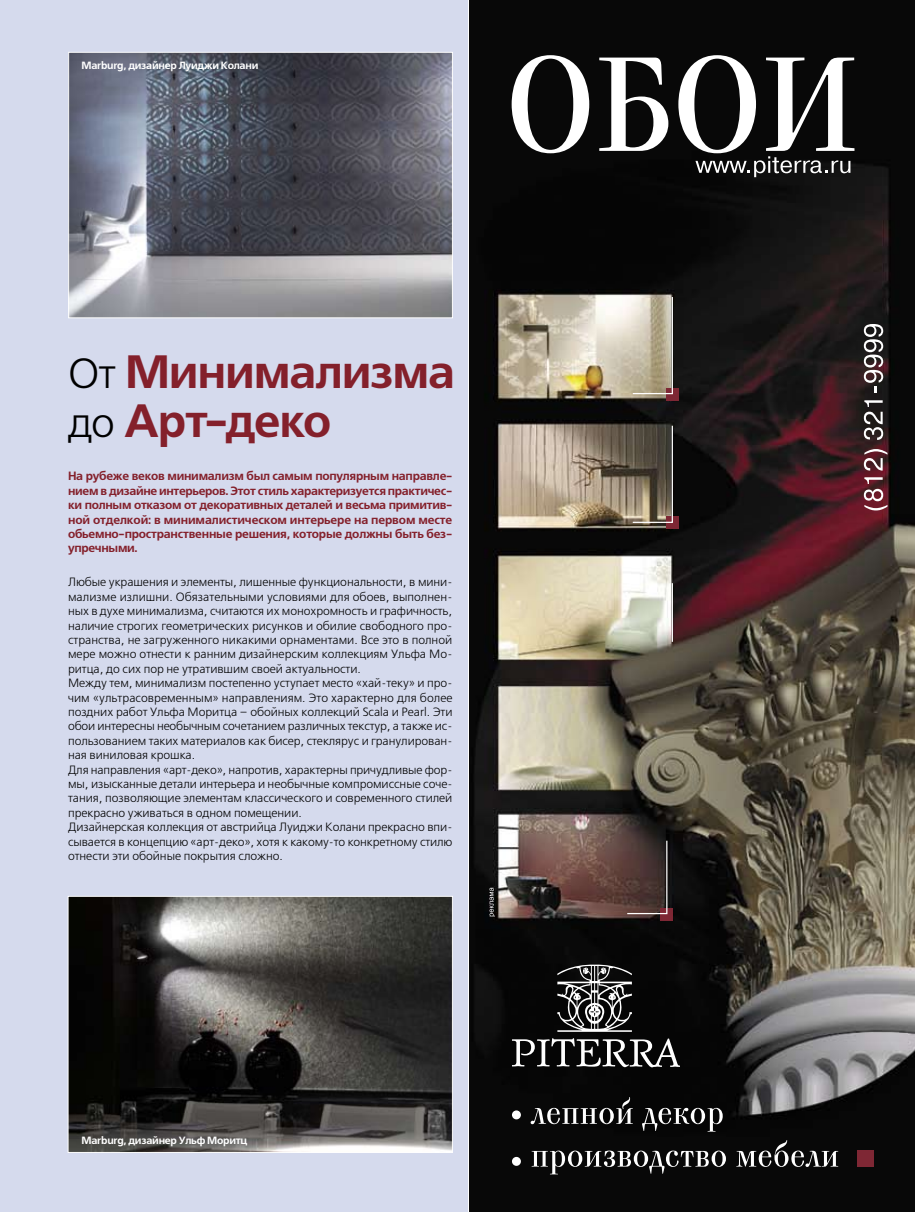
<style>
.page{position:relative;width:915px;height:1212px;background:#fff}
.page>*{position:absolute;margin:0;border:0;box-sizing:border-box;transform-origin:0 0}
.t1{font:700 46.65px/48.2px "Free Set C";letter-spacing:-.025em;color:#84202b}
.t2{font:12px/14.4px "Free Set C";letter-spacing:-.005em;color:#000}
.t3{font:700 12px/14.4px "Free Set C";letter-spacing:-.02em;color:#84202b;text-align:justify}
.t4{font:700 10.5px "Free Set C";letter-spacing:-.025em;color:#fff}
.s1{font-weight:400;font-size:42.15px;color:#000}
</style>
<div class="page">
<div style="left:0;top:0;width:617px;height:1212px;background:#d5daed"></div>
<svg style="left:468px;top:0;width:446px;height:1212px;background:#453f3a"></svg>
<img style="left:70px;top:898px;width:380px;height:253px">
<div style="left:68px;top:896px;width:384px;height:257px;border:1px solid #fff"></div>
<img style="left:70px;top:54px;width:380px;height:262px">
<div style="left:68px;top:52px;width:384px;height:266px;border:1px solid #fff"></div>
<p class="t4" style="left:81px;top:59px;width:178px">Маrburg, дизайнер Луиджи Колани</p>
<h1 class="t1" style="left:68px;top:349px;width:388px"><span class="s1">От</span> Минимализма <span class="s1">до</span> Арт-деко</h1>
<p class="t3" style="left:68px;top:469px;width:385px">На рубеже веков минимализм был самым популярным направле&shy;нием в дизайне интерьеров. Этот стиль характеризуется практичес&shy;ки полным отказом от декоративных деталей и весьма примитив&shy;ной отделкой: в минималистическом интерьере на первом месте обьемно-пространственные решения, которые должны быть без&shy;упречными.</p>
<p class="t2" style="left:68px;top:575px;width:386px">Любые украшения и элементы, лишенные функциональности, в мини&shy;мализме излишни. Обязательными условиями для обоев, выполнен&shy;ных в духе минимализма, считаются их монохромность и графичность, наличие строгих геометрических рисунков и обилие свободного про&shy;странства, не загруженного никакими орнаментами. Все это в полной мере можно отнести к ранним дизайнерским коллекциям Ульфа Мо&shy;ритца, до сих пор не утратившим своей актуальности.<br>Между тем, минимализм постепенно уступает место «хай-теку» и про&shy;чим «ультрасовременным» направлениям. Это характерно для более поздних работ Ульфа Моритца – обойных коллекций Scala и Pearl. Эти обои интересны необычным сочетанием различных текстур, а также ис&shy;пользованием таких материалов как бисер, стеклярус и гранулирован&shy;ная виниловая крошка.<br>Для направления «арт-деко», напротив, характерны причудливые фор&shy;мы, изысканные детали интерьера и необычные компромиссные соче&shy;тания, позволяющие элементам классического и современного стилей прекрасно уживаться в одном помещении.<br>Дизайнерская коллекция от австрийца Луиджи Колани прекрасно впи&shy;сывается в концепцию «арт-деко», хотя к какому-то конкретному стилю отнести эти обойные покрытия сложно.</p>
<p class="t4" style="left:82px;top:1134px;width:167px">Marburg, дизайнер Ульф Моритц</p>
</div>
